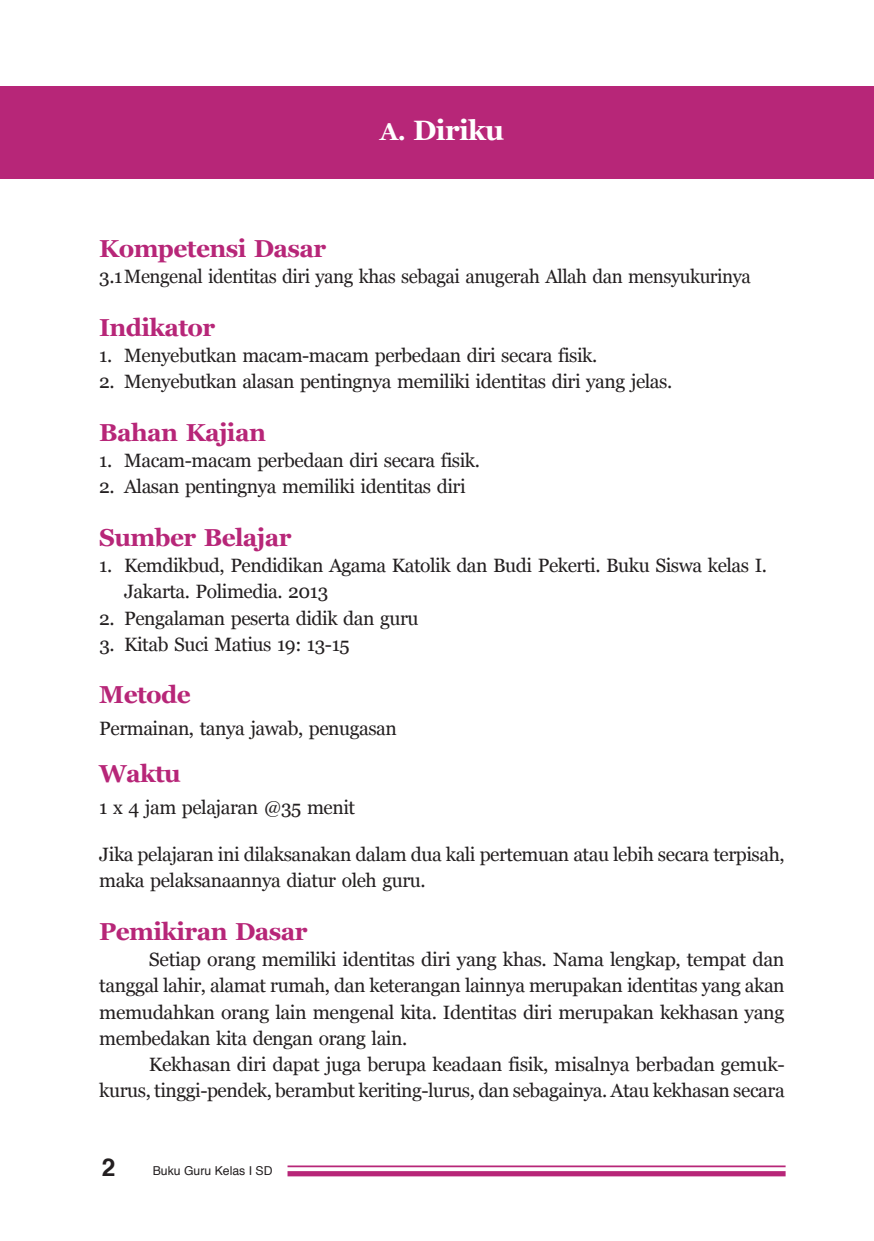
<style>
.page{position:relative;width:874px;height:1241px;background:#fff}
.page>*{position:absolute;margin:0;border:0;box-sizing:border-box;transform-origin:0 0}
.t1{font:700 28px "Georgia";letter-spacing:-.025em;color:#fff}
.t2{font:700 24.5px "Georgia";letter-spacing:-.025em;color:#b72678}
.t3{font:700 24.5px "Helvetica";color:#231f20}
.t4{font:19.25px/26.2px "Georgia";letter-spacing:-.025em;color:#231f20}
.t5{font:12.25px "Helvetica";color:#231f20}
.s1{font-size:24.5px}
</style>
<div class="page">
<hr style="left:287px;top:1165px;width:498px;height:1px;background:#b72678">
<svg style="left:287px;top:1171px;width:498px;height:5px;background:#b82b7b"></svg>
<div style="left:0;top:86px;width:873px;height:92px;background:#b72678"></div>
<h1 class="t1" style="left:379px;top:113px;width:126px"><span class="s1">A.</span> Diriku</h1>
<p class="t2" style="left:99px;top:232px;width:228px">Kompetensi Dasar</p>
<p class="t4" style="left:99px;top:264px;width:652px">3.1Mengenal identitas diri yang khas sebagai anugerah Allah dan mensyukurinya</p>
<p class="t2" style="left:99px;top:311px;width:117px">Indikator</p>
<p class="t4" style="left:99px;top:342px;width:499px">1. Menyebutkan macam-macam perbedaan diri secara fisik.</p>
<p class="t4" style="left:99px;top:369px;width:574px">2. Menyebutkan alasan pentingnya memiliki identitas diri yang jelas.</p>
<p class="t2" style="left:99px;top:416px;width:168px">Bahan Kajian</p>
<p class="t4" style="left:99px;top:447px;width:382px">1. Macam-macam perbedaan diri secara fisik.</p>
<p class="t4" style="left:99px;top:474px;width:367px">2. Alasan pentingnya memiliki identitas diri</p>
<p class="t2" style="left:99px;top:521px;width:193px">Sumber Belajar</p>
<p class="t4" style="left:124px;top:552px;width:644px;text-indent:-25px">1. Kemdikbud, Pendidikan Agama Katolik dan Budi Pekerti. Buku Siswa kelas I.<br>Jakarta. Polimedia. 2013</p>
<p class="t4" style="left:99px;top:605px;width:320px">2. Pengalaman peserta didik dan guru</p>
<p class="t4" style="left:99px;top:631px;width:252px">3. Kitab Suci Matius 19: 13-15</p>
<p class="t2" style="left:99px;top:679px;width:93px">Metode</p>
<p class="t4" style="left:99px;top:715px;width:299px">Permainan, tanya jawab, penugasan</p>
<p class="t2" style="left:99px;top:757px;width:83px">Waktu</p>
<p class="t4" style="left:99px;top:794px;width:257px">1 x 4 jam pelajaran @35 menit</p>
<p class="t4" style="left:99px;top:841px;width:686px">Jika pelajaran ini dilaksanakan dalam dua kali pertemuan atau lebih secara terpisah, maka pelaksanaannya diatur oleh guru.</p>
<p class="t2" style="left:99px;top:915px;width:210px">Pemikiran Dasar</p>
<p class="t4" style="left:99px;top:946px;width:686px;text-align:justify;text-indent:50px">Setiap orang memiliki identitas diri yang khas. Nama lengkap, tempat dan tanggal lahir, alamat rumah, dan keterangan lainnya merupakan identitas yang akan memudahkan orang lain mengenal kita. Identitas diri merupakan kekhasan yang membedakan kita dengan orang lain.</p>
<p class="t4" style="left:99px;top:1051px;width:686px;text-align:right">Kekhasan diri dapat juga berupa keadaan fisik, misalnya berbadan gemuk&shy;kurus, tinggi-pendek, berambut keriting-lurus, dan sebagainya. Atau kekhasan secara</p>
<p class="t3" style="left:102px;top:1147px;width:15px">2</p>
<p class="t5" style="left:153px;top:1160px;width:121px">Buku Guru Kelas I SD</p>
</div>
